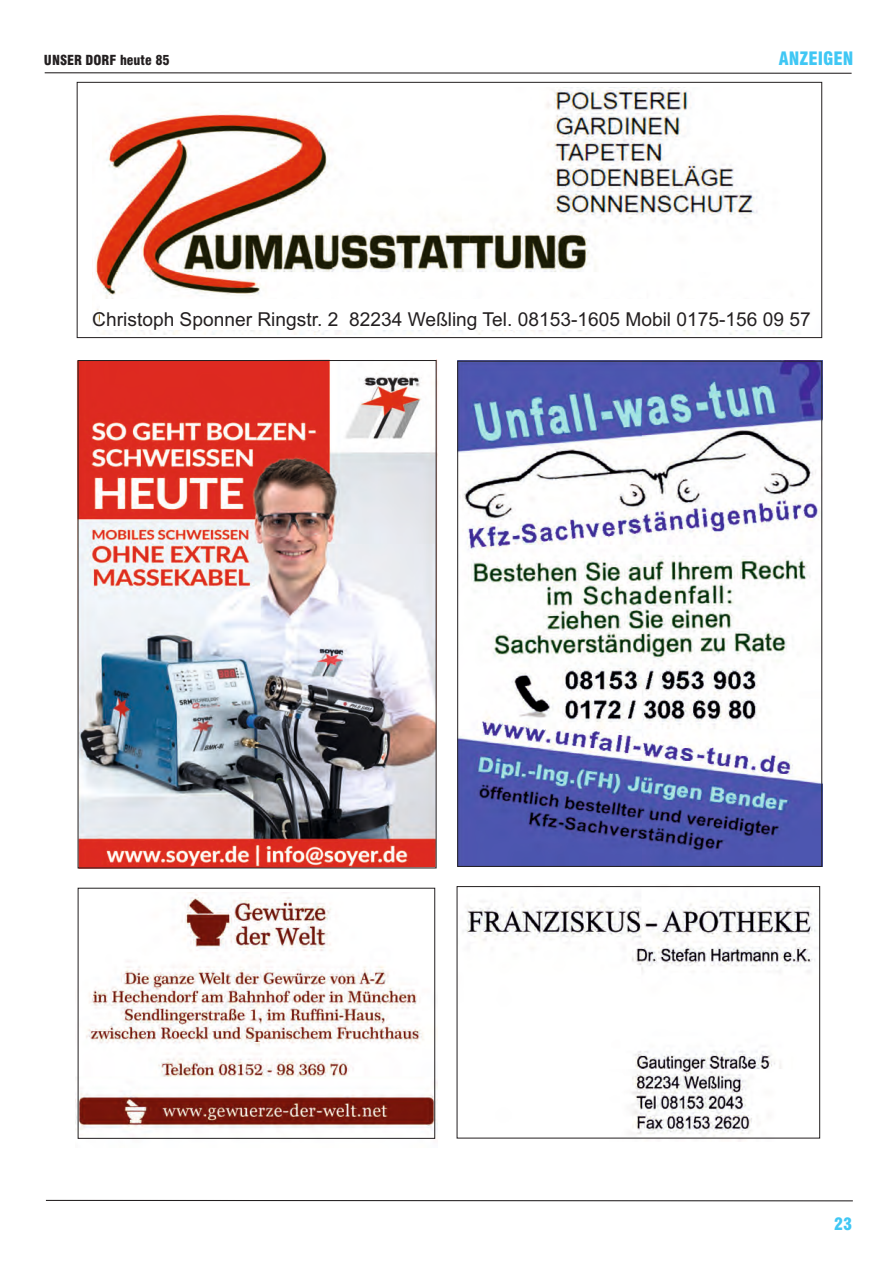
<style>
.page{position:relative;width:895px;height:1265px;background:#fff}
.page>*{position:absolute;margin:0;border:0;box-sizing:border-box;transform-origin:0 0}
.t1{font:19.2px "Arial";color:#231f20}
.t2{font:900 condensed 18px "Swiss 721 BT";color:#40c7f4}
.t3{font:900 condensed 16.8px "Swiss 721 BT";color:#40c7f4}
.t4{font:900 condensed 13.5px "Swiss 721 BT";color:#231f20}
</style>
<div class="page">
<img style="left:94px;top:87px;width:701px;height:247px">
<div style="left:77px;top:82px;width:745px;height:256px;border:1px solid #231f20"></div>
<img style="left:77px;top:359px;width:361px;height:509px">
<img style="left:457px;top:900px;width:362px;height:241px">
<div style="left:456px;top:886px;width:364px;height:252px;border:1px solid #231f20"></div>
<img style="left:459px;top:363px;width:361px;height:501px">
<svg style="left:44px;top:72px;width:808px;height:2px"></svg>
<div style="left:100px;top:299px;width:709px;height:30px;background:#fff"></div>
<img style="left:76px;top:892px;width:361px;height:247px">
<svg style="left:45px;top:1199px;width:808px;height:2px"></svg>
<p class="t4" style="left:44px;top:54px;width:127px">UNSER DORF heute 85</p>
<p class="t2" style="left:778px;top:51px;width:76px">ANZEIGEN</p>
<p class="t1" style="left:92px;top:312px;width:720px">Christoph Sponner Ringstr. 2 82234 Weßling Tel. 08153-1605 Mobil 0175-156 09 57</p>
<p class="t3" style="left:833px;top:1217px;width:19px">23</p>
</div>
